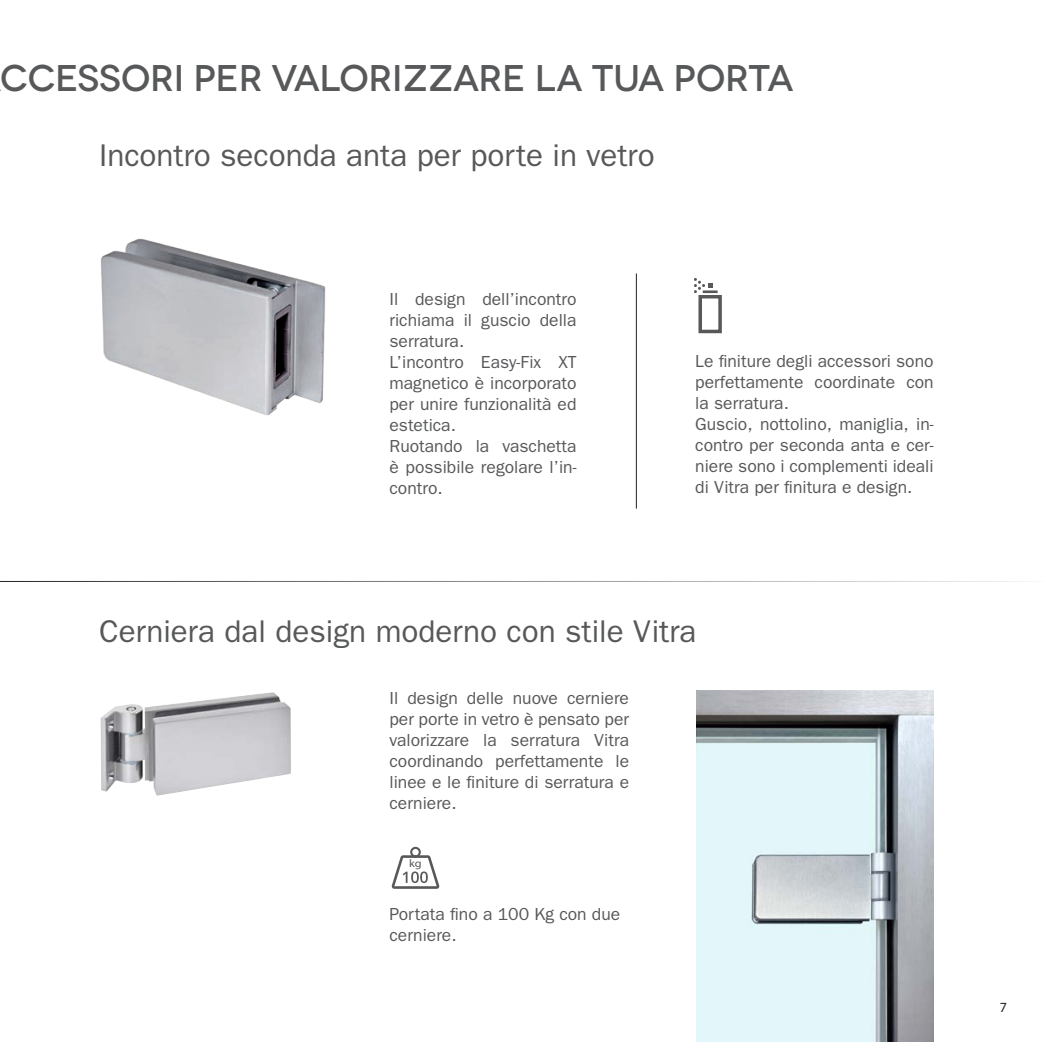
<style>
.page{position:relative;width:1042px;height:1042px;background:#fff}
.page>*{position:absolute;margin:0;border:0;box-sizing:border-box;transform-origin:0 0}
.t1{font:500 37.1px "Novecentowide";letter-spacing:-.01em;color:#57585a}
.t2{font:31.5px "ITC Franklin Gothic Std";color:#57585a}
.t3{font:17.5px/21px "ITC Franklin Gothic Std";color:#57585a}
.t4{font:14px "Myriad Pro";color:#231f20}
.t5{font:11.03px "Myriad Pro";color:#57585a;scale:1.11 1}
</style>
<div class="page">
<img style="left:696px;top:690px;width:237px;height:352px">
<img style="left:101px;top:692px;width:190px;height:104px">
<hr style="left:636px;top:273px;width:1px;height:235px;background:#231f20">
<div style="left:698px;top:295px;width:24px;height:38px;border:4px solid #57585a"></div>
<svg style="left:694px;top:278px;width:18px;height:15px"></svg>
<hr style="left:703px;top:290px;width:14px;height:3px;background:#57585a">
<img style="left:100px;top:238px;width:226px;height:178px">
<svg style="left:391px;top:847px;width:48px;height:42px"></svg>
<h1 class="t1" style="left:0;top:56px;width:795px">CCESSORI PER VALORIZZARE LA TUA PORTA</h1>
<h2 class="t2" style="left:99px;top:137px;width:557px">Incontro seconda anta per porte in vetro</h2>
<p class="t3" style="left:389px;top:289px;width:189px">Il design dell’incontro richiama il guscio della serratura.<br>L’incontro Easy-Fix XT magnetico è incorporato per unire funzionalità ed estetica.<br>Ruotando la vaschetta è possibile regolare l’in&shy;contro.</p>
<p class="t3" style="left:695px;top:351px;width:240px">Le finiture degli accessori sono perfettamente coordinate con la serratura.<br>Guscio, nottolino, maniglia, in&shy;contro per seconda anta e cer&shy;niere sono i complementi ideali di Vitra per finitura e design.</p>
<h2 class="t2" style="left:99px;top:613px;width:599px">Cerniera dal design moderno con stile Vitra</h2>
<p class="t3" style="left:389px;top:688px;width:241px;text-align:justify">Il design delle nuove cerniere per porte in vetro è pensato per valorizzare la serratura Vitra coordinando perfettamente le linee e le finiture di serratura e cerniere.</p>
<p class="t5" style="left:409px;top:856px;width:13px">kg</p>
<p class="t3" style="left:389px;top:903px;width:232px">Portata fino a 100 Kg con due cerniere.</p>
<p class="t4" style="left:999px;top:1000px;width:9px">7</p>
</div>
